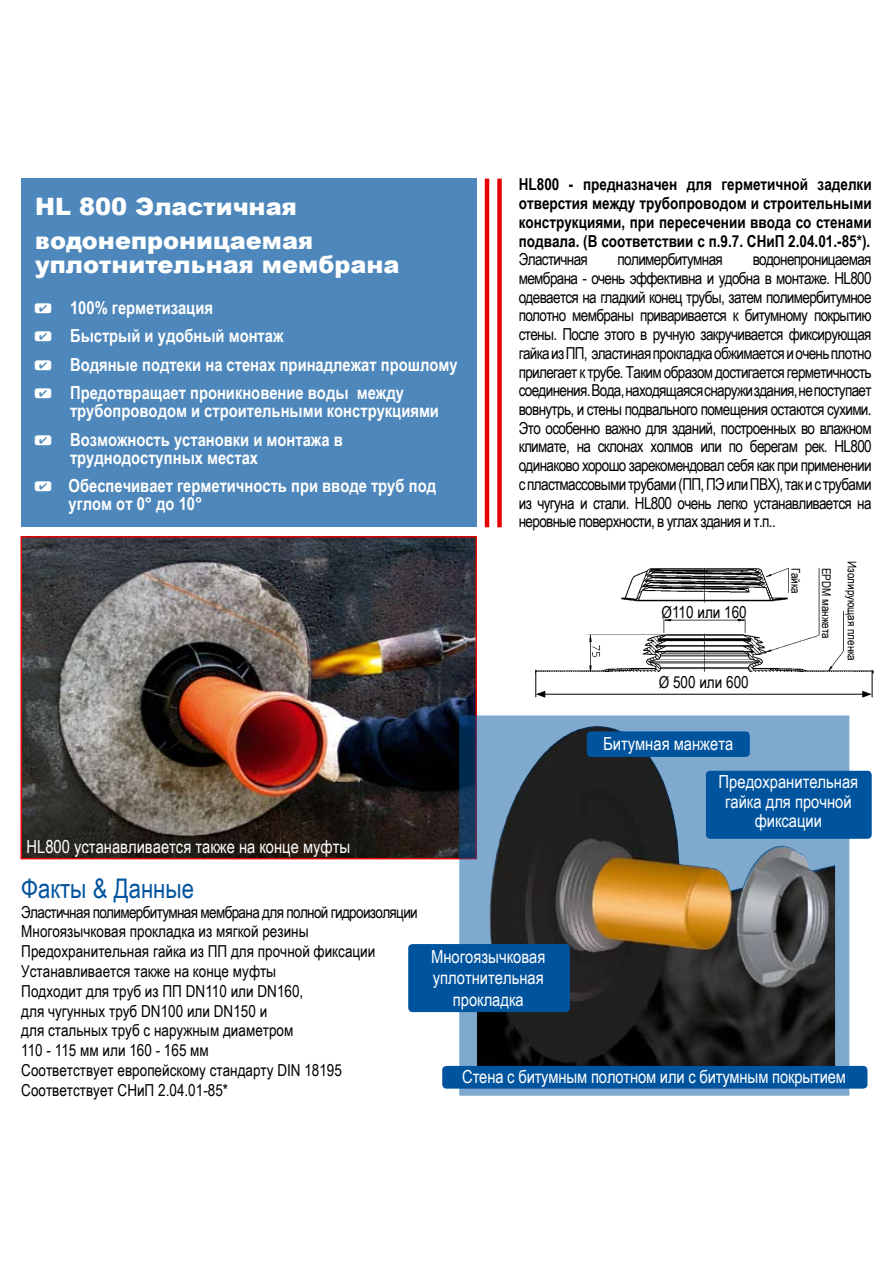
<style>
.page{position:relative;width:893px;height:1263px;background:#fff}
.page>*{position:absolute;margin:0;border:0;box-sizing:border-box;transform-origin:0 0}
.t1{font:27px "Arial Narrow";color:#00549e}
.t2{font:900 24px/34.5px "Arial";color:#fff}
.t3{font:700 18px/28.5px "Arial Narrow";color:#fff}
.t4{font:18px/21.6px "Arial Narrow";color:#fff;text-align:center}
.t5{font:16.5px/18.8px "Arial Narrow";color:#000;text-align:justify}
.t6{font:700 16.5px/18.8px "Arial Narrow";color:#000;text-align:justify}
.t7{font:16.5px "Arial Narrow";letter-spacing:-.04em;color:#000}
.t8{font:12px "Arial Narrow";color:#000}
</style>
<div class="page">
<img style="left:24px;top:539px;width:450px;height:317px">
<div style="left:21px;top:536px;width:456px;height:323px;border:2px solid #e60004"></div>
<svg style="left:463px;top:719px;width:382px;height:373px;background:#6e93b6"></svg>
<img style="left:477px;top:754px;width:358px;height:312px">
<div style="left:587px;top:731px;width:163px;height:26px;background:#00549e;border-radius:4px"></div>
<div style="left:408px;top:944px;width:162px;height:68px;background:#00549e;border-radius:4px"></div>
<div style="left:706px;top:771px;width:166px;height:68px;background:#00549e;border-radius:4px"></div>
<div style="left:442px;top:1066px;width:425px;height:23px;background:#00549e;border-radius:4px"></div>
<div style="left:21px;top:179px;width:455px;height:348px;background:#4d87bb"></div>
<hr style="left:485px;top:179px;width:4px;height:348px;background:#e60004">
<div style="left:497px;top:179px;width:5px;height:348px;background:#e60004"></div>
<img style="left:535px;top:567px;width:339px;height:107px">
<div style="left:536px;top:673px;width:336px;height:19px;background:#fff"></div>
<hr style="left:543px;top:694px;width:322px;height:1px;background:#000">
<svg style="left:535px;top:670px;width:10px;height:28px"></svg>
<svg style="left:862px;top:670px;width:11px;height:28px"></svg>
<div style="left:790px;top:568px;width:12px;height:46px;background:#fff"></div>
<div style="left:820px;top:568px;width:13px;height:75px;background:#fff"></div>
<div style="left:845px;top:561px;width:14px;height:107px;background:#fff"></div>
<h2 class="t2" style="left:35px;top:188px;width:279px">HL 800 Эластичная водонепроницаемая</h2>
<h2 class="t2" style="left:35px;top:246px;width:366px">уплотнительная мембрана</h2>
<p class="t3" style="left:70px;top:292px;width:389px">100% герметизация<br>Быстрый и удобный монтаж<br>Водяные подтеки на стенах принадлежат прошлому Предотвращает проникновение воды между</p>
<p class="t3" style="left:70px;top:396px;width:370px">трубопроводом и строительными конструкциями<br>Возможность установки и монтажа в</p>
<p class="t3" style="left:69px;top:442px;width:369px">труднодоступных местах<br>Обеспечивает герметичность при вводе труб под</p>
<p class="t3" style="left:69px;top:489px;width:135px">углом от 0° до 10°</p>
<p class="t4" style="left:27px;top:835px;width:325px">HL800 устанавливается также на конце муфты</p>
<p class="t6" style="left:519px;top:174px;width:354px">HL800 - предназначен для герметичной заделки отверстия между трубопроводом и строительными конструкциями, при пересечении ввода со стенами подвала. (В соответствии с п.9.7. СНиП 2.04.01.-85*).</p>
<p class="t7" style="left:519px;top:247px;width:71px">Эластичная</p>
<p class="t7" style="left:618px;top:247px;width:107px">полимербитумная</p>
<p class="t5" style="left:519px;top:249px;width:354px;text-indent:234px">водонепроницаемая мембрана - очень эффективна и удобна в монтаже. HL800 одевается на гладкий конец трубы, затем полимербитумное полотно мембраны приваривается к битумному покрытию стены. После этого в ручную закручивается фиксирующая гайка из ПП, эластиная прокладка обжимается и очень плотно прилегает к трубе. Таким образом достигается герметичность соединения. Вода, находящаяся снаружи здания, не поступает вовнутрь, и стены подвального помещения остаются сухими.<br>Это особенно важно для зданий, построенных во влажном климате, на склонах холмов или по берегам рек. HL800 одинаково хорошо зарекомендовал себя как при применении с пластмассовыми трубами (ПП, ПЭ или ПВХ), так и с трубами из чугуна и стали. HL800 очень легко устанавливается на неровные поверхности, в углах здания и т.п..</p>
<p class="t5" style="left:662px;top:602px;width:87px">Ø110 или 160</p>
<p class="t5" style="left:671px;top:672px;width:73px">110 oder 16</p>
<p class="t5" style="left:659px;top:672px;width:91px">Ø 500 или 600</p>
<p class="t4" style="left:603px;top:732px;width:132px">Битумная манжета</p>
<p class="t8" style="left:804px;top:568px;width:27px;rotate:90deg">Гайка</p>
<p class="t8" style="left:835px;top:568px;width:72px;rotate:90deg">EPDM манжета</p>
<p class="t8" style="left:861px;top:561px;width:101px;rotate:90deg">Изолирующая пленка</p>
<p class="t4" style="left:719px;top:771px;width:141px;line-height:19.5px">Предохранительная гайка для прочной фиксации</p>
<h1 class="t1" style="left:21px;top:868px;width:175px">Факты &amp; Данные</h1>
<p class="t5" style="left:21px;top:901px;width:398px;line-height:19.8px;text-align:left">Эластичная полимербитумная мембрана для полной гидроизоляции Многоязычковая прокладка из мягкой резины Предохранительная гайка из ПП для прочной фиксации Устанавливается также на конце муфты<br>Подходит для труб из ПП DN110 или DN160,<br>для чугунных труб DN100 или DN150 и<br>для стальных труб с наружным диаметром<br>110 - 115 мм или 160 - 165 мм<br>Соответствует европейскому стандарту DIN 18195<br>Соответствует СНиП 2.04.01-85*</p>
<p class="t4" style="left:431px;top:945px;width:116px">Многоязычковая уплотнительная прокладка</p>
<p class="t4" style="left:462px;top:1065px;width:385px">Стена с битумным полотном или с битумным покрытием</p>
</div>
